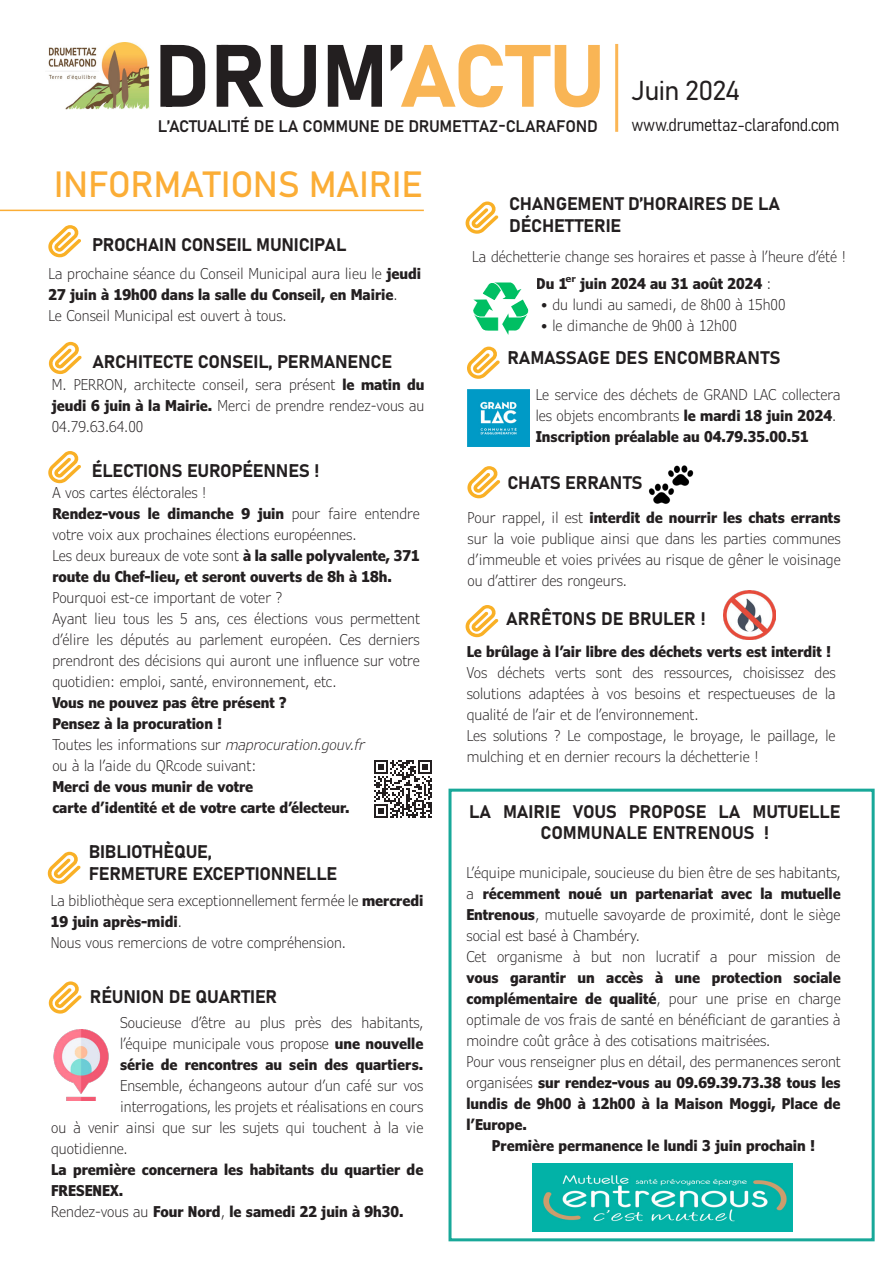
<style>
.page{position:relative;width:893px;height:1263px;background:#fff}
.page>*{position:absolute;margin:0;border:0;box-sizing:border-box;transform-origin:0 0}
.t1{font:87px "Bahnschrift";letter-spacing:-.01em;color:#231f20}
.t2{font:36px "Bahnschrift";letter-spacing:-.01em;color:#fbad36}
.t3{font:27px "Bahnschrift";letter-spacing:-.03em;color:#231f20}
.t4{font:18px/21.6px "Bahnschrift";letter-spacing:-.01em;color:#231f20}
.t5{font:16.5px "Bahnschrift";letter-spacing:-.01em;color:#231f20}
.t6{font:300 condensed 15px/21px "Verdana Pro";color:#231f20}
.t7{font:700 condensed 15px/21px "Verdana Pro";color:#231f20}
.t8{font:700 9px "Verdana Pro";color:#231f20}
.s1{color:#f9b555}
.s2{font-weight:700}
.s3{font-style:italic}
.s4{font-weight:300}
</style>
<div class="page">
<hr style="left:0;top:210px;width:424px;height:1px;background:#fbad36">
<hr style="left:615px;top:44px;width:3px;height:88px;background:#fbb655">
<img style="left:48px;top:43px;width:102px;height:67px">
<div style="left:448px;top:789px;width:427px;height:452px;border:3px solid #18a899"></div>
<svg style="left:48px;top:342px;width:34px;height:32px"></svg>
<svg style="left:48px;top:451px;width:33px;height:32px"></svg>
<svg style="left:47px;top:852px;width:34px;height:32px"></svg>
<svg style="left:48px;top:225px;width:33px;height:32px"></svg>
<img style="left:53px;top:1029px;width:56px;height:71px">
<svg style="left:465px;top:201px;width:33px;height:33px"></svg>
<svg style="left:48px;top:981px;width:34px;height:32px"></svg>
<svg style="left:374px;top:760px;width:58px;height:58px"></svg>
<svg style="left:467px;top:466px;width:33px;height:32px"></svg>
<svg style="left:467px;top:347px;width:33px;height:32px"></svg>
<img style="left:473px;top:282px;width:56px;height:53px">
<svg style="left:465px;top:605px;width:33px;height:32px"></svg>
<img style="left:723px;top:590px;width:52px;height:49px">
<img style="left:648px;top:465px;width:46px;height:39px">
<img style="left:468px;top:390px;width:62px;height:57px">
<img style="left:533px;top:1164px;width:259px;height:67px">
<h1 class="t1" style="left:154px;top:23px;width:454px">DRUM’<span class="s1">ACTU</span></h1>
<p class="t5" style="left:158px;top:117px;width:441px">L’ACTUALITÉ DE LA COMMUNE DE DRUMETTAZ-CLARAFOND</p>
<h3 class="t3" style="left:632px;top:75px;width:110px">Juin 2024</h3>
<p class="t4" style="left:632px;top:114px;width:209px">www.drumettaz-clarafond.com</p>
<h2 class="t2" style="left:54px;top:164px;width:371px">INFORMATIONS MAIRIE</h2>
<p class="t4" style="left:92px;top:233px;width:256px">PROCHAIN CONSEIL MUNICIPAL</p>
<p class="t6" style="left:48px;top:265px;width:374px">La prochaine séance du Conseil Municipal aura lieu le <span class="s2">jeudi<br>27 juin à 19h00 dans la salle du Conseil, en Mairie</span>.<br>Le Conseil Municipal est ouvert à tous.</p>
<p class="t4" style="left:93px;top:350px;width:301px">ARCHITECTE CONSEIL, PERMANENCE</p>
<p class="t6" style="left:52px;top:375px;width:374px;text-align:justify">M. PERRON, architecte conseil, sera présent <span class="s2">le matin du jeudi 6 juin à la Mairie.</span> Merci de prendre rendez-vous au 04.79.63.64.00</p>
<p class="t4" style="left:92px;top:459px;width:229px">ÉLECTIONS EUROPÉENNES !</p>
<p class="t6" style="left:52px;top:483px;width:369px">A vos cartes éléctorales !<br><span class="s2">Rendez-vous le dimanche 9 juin</span> pour faire entendre votre voix aux prochaines élections européennes.<br>Les deux bureaux de vote sont <span class="s2">à la salle polyvalente, 371 route du Chef-lieu, et seront ouverts de 8h à 18h.</span></p>
<p class="t6" style="left:52px;top:588px;width:369px">Pourquoi est-ce important de voter ?<br>Ayant lieu tous les 5 ans, ces élections vous permettent d’élire les députés au parlement européen. Ces derniers prendront des décisions qui auront une influence sur votre quotidien: emploi, santé, environnement, etc.</p>
<p class="t6" style="left:52px;top:693px;width:314px"><span class="s2">Vous ne pouvez pas être présent ?<br>Pensez à la procuration !<br></span>Toutes les informations sur <span class="s3">maprocuration.gouv.fr </span>ou à la l’aide du QRcode suivant:</p>
<p class="t7" style="left:52px;top:777px;width:299px">Merci de vous munir de votre<br>carte d’identité et de votre carte d’électeur.</p>
<p class="t4" style="left:89px;top:840px;width:250px">BIBLIOTHÈQUE,<br>FERMETURE EXCEPTIONNELLE</p>
<p class="t6" style="left:51px;top:891px;width:374px">La bibliothèque sera exceptionnellement fermée le <span class="s2">mercredi<br>19 juin après-midi</span>.<br>Nous vous remercions de votre compréhension.</p>
<p class="t4" style="left:90px;top:984px;width:189px">RÉUNION DE QUARTIER</p>
<p class="t6" style="left:120px;top:1013px;width:305px;text-align:justify">Soucieuse d’être au plus près des habitants, l’équipe municipale vous propose <span class="s2">une nouvelle série de rencontres au sein des quartiers.</span></p>
<p class="t6" style="left:120px;top:1076px;width:305px">Ensemble, échangeons autour d’un café sur vos</p>
<p class="t6" style="left:120px;top:1097px;width:305px">interrogations, les projets et réalisations en cours</p>
<p class="t6" style="left:51px;top:1118px;width:374px">ou à venir ainsi que sur les sujets qui touchent à la vie</p>
<p class="t6" style="left:51px;top:1139px;width:78px">quotidienne.</p>
<p class="t7" style="left:51px;top:1161px;width:374px">La première concernera les habitants du quartier de<br>FRESENEX.<br><span class="s4">Rendez-vous au</span> Four Nord<span class="s4">,</span> le samedi 22 juin à 9h30.</p>
<p class="t4" style="left:509px;top:192px;width:272px">CHANGEMENT D’HORAIRES DE LA<br>DÉCHETTERIE</p>
<p class="t6" style="left:472px;top:247px;width:375px">La déchetterie change ses horaires et passe à l’heure d’été !</p>
<p class="t8" style="left:565px;top:274px;width:12px">er</p>
<p class="t7" style="left:536px;top:275px;width:237px">Du 1 juin 2024 au 31 août 2024 <span class="s4">:</span></p>
<p class="t6" style="left:541px;top:295px;width:246px">• du lundi au samedi, de 8h00 à 15h00</p>
<p class="t6" style="left:541px;top:316px;width:198px">• le dimanche de 9h00 à 12h00</p>
<p class="t4" style="left:507px;top:346px;width:275px">RAMASSAGE DES ENCOMBRANTS</p>
<p class="t6" style="left:536px;top:385px;width:306px">Le service des déchets de GRAND LAC collectera les objets encombrants <span class="s2">le mardi 18 juin 2024</span>.<br><span class="s2">Inscription préalable au 04.79.35.00.51</span></p>
<p class="t4" style="left:507px;top:471px;width:137px">CHATS ERRANTS</p>
<p class="t6" style="left:468px;top:508px;width:375px;text-align:justify">Pour rappel, il est <span class="s2">interdit de nourrir les chats errants </span>sur la voie publique ainsi que dans les parties communes d’immeuble et voies privées au risque de gêner le voisinage ou d’attirer des rongeurs.</p>
<p class="t4" style="left:506px;top:607px;width:201px">ARRÊTONS DE BRULER !</p>
<p class="t7" style="left:467px;top:643px;width:366px">Le brûlage à l’air libre des déchets verts est interdit !</p>
<p class="t6" style="left:467px;top:663px;width:370px">Vos déchets verts sont des ressources, choisissez des solutions adaptées à vos besoins et respectueuses de la qualité de l’air et de l’environnement.<br>Les solutions ? Le compostage, le broyage, le paillage, le mulching et en dernier recours la déchetterie !</p>
<p class="t4" style="left:469px;top:801px;width:373px;line-height:21px;text-align:center">LA MAIRIE VOUS PROPOSE LA MUTUELLE<br>COMMUNALE ENTRENOUS !</p>
<p class="t6" style="left:466px;top:863px;width:376px">L’équipe municipale, soucieuse du bien être de ses habitants, a <span class="s2">récemment noué un partenariat avec la mutuelle Entrenous</span>, mutuelle savoyarde de proximité, dont le siège social est basé à Chambéry.<br>Cet organisme à but non lucratif a pour mission de</p>
<p class="t7" style="left:466px;top:968px;width:376px">vous garantir un accès à une protection sociale</p>
<p class="t7" style="left:466px;top:989px;width:376px">complémentaire de qualité<span class="s4">, pour une prise en charge</span></p>
<p class="t6" style="left:466px;top:1010px;width:376px">optimale de vos frais de santé en bénéficiant de garanties à</p>
<p class="t6" style="left:466px;top:1031px;width:305px">moindre coût grâce à des cotisations maitrisées.</p>
<p class="t6" style="left:466px;top:1052px;width:376px">Pour vous renseigner plus en détail, des permanences seront</p>
<p class="t7" style="left:466px;top:1073px;width:376px"><span class="s4">organisées</span> sur rendez-vous au 09.69.39.73.38 tous les</p>
<p class="t7" style="left:466px;top:1094px;width:376px">lundis de 9h00 à 12h00 à la Maison Moggi, Place de</p>
<p class="t7" style="left:466px;top:1115px;width:62px">l’Europe.</p>
<p class="t7" style="left:492px;top:1136px;width:325px">Première permanence le lundi 3 juin prochain !</p>
</div>
